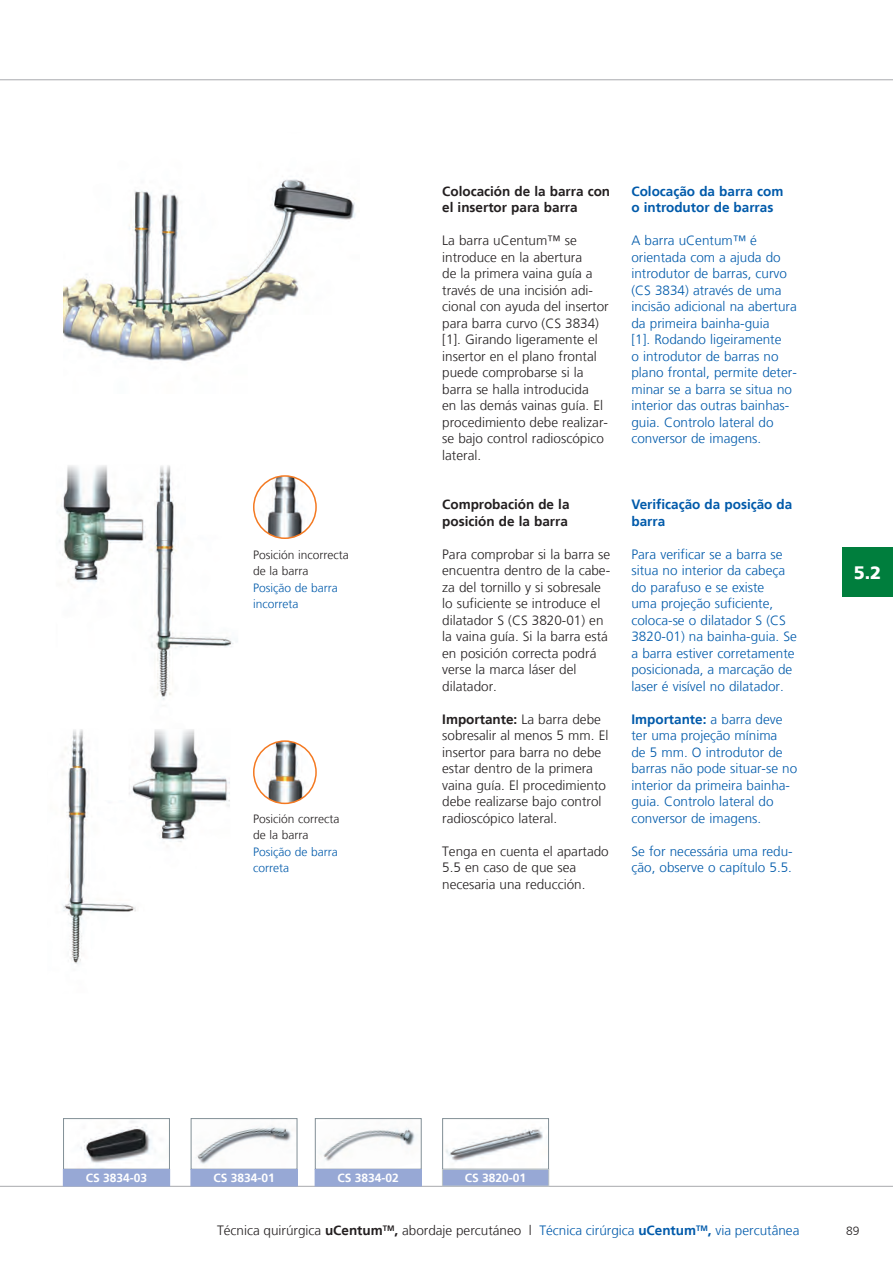
<style>
.page{position:relative;width:893px;height:1263px;background:#fff}
.page>*{position:absolute;margin:0;border:0;box-sizing:border-box;transform-origin:0 0}
.t1{font:900 18px "Frutiger LT";color:#fff}
.t2{font:300 13.5px/16.5px "Frutiger LT";color:#231f20}
.t3{font:300 13.5px/16.5px "Frutiger LT";color:#015aaa}
.t4{font:700 13.5px/16.5px "Frutiger LT";color:#231f20}
.t5{font:700 13.5px/16.5px "Frutiger LT";color:#015aaa}
.t6{font:300 12px/16.5px "Frutiger LT";color:#231f20}
.t7{font:300 12px/16.5px "Frutiger LT";color:#015aaa}
.t8{font:700 12px "Frutiger LT";color:#fff}
.s1{font-weight:700}
.s2{color:#015aaa}
.s3{font-weight:700;color:#015aaa}
</style>
<div class="page">
<hr style="left:0;top:79px;width:893px;height:1px;background:#a8a9ad">
<hr style="left:0;top:1186px;width:893px;height:1px;background:#a8a9ad">
<img style="left:80px;top:1121px;width:73px;height:42px">
<div style="left:63px;top:1118px;width:107px;height:51px;border:1px solid #828f96"></div>
<div style="left:63px;top:1169px;width:107px;height:17px;background:#97a8d5"></div>
<img style="left:195px;top:1125px;width:97px;height:39px">
<div style="left:191px;top:1118px;width:106px;height:51px;border:1px solid #828f96"></div>
<div style="left:191px;top:1169px;width:106px;height:17px;background:#97a8d5"></div>
<img style="left:323px;top:1128px;width:93px;height:33px">
<div style="left:315px;top:1118px;width:106px;height:51px;border:1px solid #828f96"></div>
<div style="left:315px;top:1169px;width:106px;height:17px;background:#97a8d5"></div>
<img style="left:445px;top:1127px;width:98px;height:35px">
<div style="left:442px;top:1118px;width:107px;height:51px;border:1px solid #828f96"></div>
<div style="left:442px;top:1169px;width:107px;height:17px;background:#97a8d5"></div>
<div style="left:442px;top:1169px;width:107px;height:17px;border:1px solid #bcc4c9"></div>
<img style="left:64px;top:179px;width:292px;height:182px">
<img style="left:59px;top:465px;width:174px;height:235px">
<img style="left:62px;top:729px;width:168px;height:235px">
<div style="left:843px;top:547px;width:50px;height:50px;background:#007e3d"></div>
<img style="left:254px;top:476px;width:62px;height:62px;border-radius:31px">
<div style="left:253px;top:475px;width:64px;height:64px;border:2px solid #f47921;border-radius:50%"></div>
<img style="left:254px;top:741px;width:62px;height:62px;border-radius:31px">
<div style="left:253px;top:740px;width:64px;height:64px;border:2px solid #f47921;border-radius:50%"></div>
<p class="t6" style="left:253px;top:547px;width:97px">Posición incorrecta de la barra</p>
<p class="t7" style="left:253px;top:580px;width:86px">Posição de barra incorreta</p>
<p class="t6" style="left:253px;top:811px;width:88px">Posición correcta de la barra</p>
<p class="t7" style="left:253px;top:844px;width:86px">Posição de barra correta</p>
<p class="t4" style="left:442px;top:183px;width:169px">Colocación de la barra con el insertor para barra</p>
<p class="t2" style="left:442px;top:233px;width:168px">La barra uCentum™ se introduce en la abertura<br>de la primera vaina guía a través de una incisión adi&shy;cional con ayuda del insertor para barra curvo (CS 3834) [1]. Girando ligeramente el insertor en el plano frontal puede comprobarse si la barra se halla introducida<br>en las demás vainas guía. El procedimiento debe realizar&shy;se bajo control radioscópico lateral.</p>
<p class="t4" style="left:442px;top:496px;width:129px">Comprobación de la posición de la barra</p>
<p class="t2" style="left:442px;top:546px;width:169px">Para comprobar si la barra se encuentra dentro de la cabe&shy;za del tornillo y si sobresale lo suficiente se introduce el dilatador S (CS 3820-01) en la vaina guía. Si la barra está en posición correcta podrá verse la marca láser del dilatador.</p>
<p class="t2" style="left:442px;top:711px;width:168px"><span class="s1">Importante:</span> La barra debe sobresalir al menos 5 mm. El insertor para barra no debe estar dentro de la primera vaina guía. El procedimiento debe realizarse bajo control radioscópico lateral.</p>
<p class="t2" style="left:442px;top:843px;width:168px">Tenga en cuenta el apartado<br>5.5 en caso de que sea necesaria una reducción.</p>
<p class="t5" style="left:631px;top:183px;width:153px">Colocação da barra com o introdutor de barras</p>
<p class="t3" style="left:631px;top:232px;width:167px">A barra uCentum™ é orientada com a ajuda do introdutor de barras, curvo (CS 3834) através de uma incisão adicional na abertura da primeira bainha-guia<br>[1]. Rodando ligeiramente<br>o introdutor de barras no plano frontal, permite deter&shy;minar se a barra se situa no interior das outras bainhas&shy;guia. Controlo lateral do conversor de imagens.</p>
<p class="t5" style="left:631px;top:496px;width:162px">Verificação da posição da barra</p>
<p class="t3" style="left:631px;top:546px;width:167px">Para verificar se a barra se situa no interior da cabeça do parafuso e se existe<br>uma projeção suficiente, coloca-se o dilatador S (CS<br>3820-01) na bainha-guia. Se a barra estiver corretamente posicionada, a marcação de laser é visível no dilatador.</p>
<p class="t3" style="left:631px;top:711px;width:167px"><span class="s1">Importante:</span> a barra deve ter uma projeção mínima<br>de 5 mm. O introdutor de barras não pode situar-se no interior da primeira bainha&shy;guia. Controlo lateral do conversor de imagens.</p>
<p class="t3" style="left:631px;top:843px;width:163px">Se for necessária uma redu&shy;ção, observe o capítulo 5.5.</p>
<h1 class="t1" style="left:854px;top:562px;width:29px">5.2</h1>
<p class="t8" style="left:86px;top:1171px;width:63px">CS 3834-03</p>
<p class="t8" style="left:213px;top:1171px;width:63px">CS 3834-01</p>
<p class="t8" style="left:338px;top:1171px;width:63px">CS 3834-02</p>
<p class="t8" style="left:465px;top:1171px;width:63px">CS 3820-01</p>
<p class="t2" style="left:217px;top:1223px;width:584px">Técnica quirúrgica <span class="s1">uCentum</span><sup>TM</sup><span class="s1">,</span> abordaje percutáneo l <span class="s2">Técnica cirúrgica</span> <span class="s3">uCentum</span><sup>TM</sup><span class="s3">,</span> <span class="s2">via percutânea</span></p>
<p class="t6" style="left:846px;top:1223px;width:15px">89</p>
</div>
